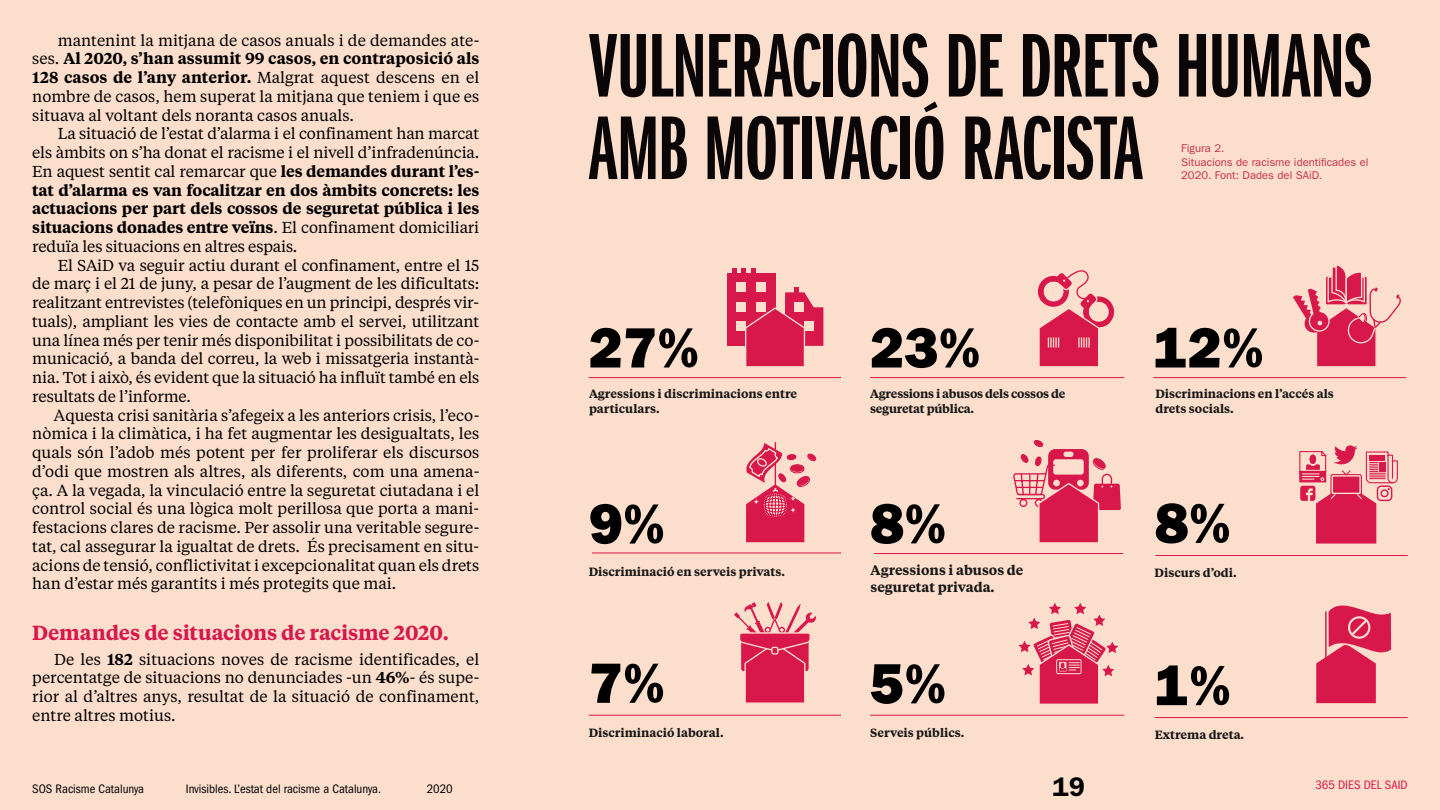
<style>
.page{position:relative;width:1440px;height:810px;background:#fcdecc}
.page>*{position:absolute;margin:0;border:0;box-sizing:border-box;transform-origin:0 0}
.t1{font:93.75px/82.5px "ITC Franklin Gothic Std Dm X Cp";letter-spacing:-.015em;color:#0b0608}
.t2{font:57px "ITC Franklin Gothic Std Hvy";color:#000}
.t3{font:600 27px "ITC Franklin Gothic Std";color:#000}
.t4{font:600 20.25px "Tiempos Text";letter-spacing:-.01em;color:#d8174b}
.t5{font:15.75px/18.8px "Tiempos Text";color:#000;text-align:justify}
.t6{font:600 13.58px/16.6px "Tiempos Text";color:#171717}
.t7{font:condensed 12.75px "ITC Franklin Gothic Std";color:#000}
.t8{font:condensed 12.75px "ITC Franklin Gothic Std";color:#d8174b}
.t9{font:600 11.93px/14.3px "Tiempos Text";color:#171717}
.t10{font:600 11.93px/14.3px "Tiempos Text";letter-spacing:-.02em;color:#171717}
.t11{font:11.25px/13.5px "ITC Franklin Gothic Std";color:#c32e4a}
.s1{font-weight:600}
</style>
<div class="page">
<div style="left:727px;top:274px;width:48px;height:72px;background:#d8174b"></div>
<div style="left:736px;top:322px;width:10px;height:9px;background:#fcdecc"></div>
<div style="left:736px;top:302px;width:10px;height:10px;background:#fcdecc"></div>
<div style="left:736px;top:283px;width:10px;height:9px;background:#fcdecc"></div>
<div style="left:756px;top:283px;width:9px;height:9px;background:#fcdecc"></div>
<svg style="left:732px;top:269px;width:24px;height:5px"></svg>
<svg style="left:745px;top:288px;width:78px;height:79px"></svg>
<hr style="left:589px;top:377px;width:252px;height:1px;background:#d8174b">
<svg style="left:1038px;top:270px;width:76px;height:97px"></svg>
<hr style="left:870px;top:377px;width:254px;height:1px;background:#d8174b">
<hr style="left:1153px;top:377px;width:253px;height:1px;background:#d8174b">
<svg style="left:1293px;top:265px;width:109px;height:114px"></svg>
<hr style="left:1155px;top:555px;width:253px;height:1px;background:#d8174b">
<svg style="left:1299px;top:445px;width:99px;height:99px"></svg>
<hr style="left:874px;top:553px;width:249px;height:1px;background:#d8174b">
<svg style="left:1013px;top:440px;width:108px;height:103px"></svg>
<hr style="left:592px;top:553px;width:249px;height:1px;background:#d8174b">
<hr style="left:775px;top:442px;width:1px;height:45px;background:#d8174b">
<svg style="left:746px;top:443px;width:70px;height:100px"></svg>
<svg style="left:734px;top:602px;width:82px;height:101px"></svg>
<hr style="left:589px;top:715px;width:252px;height:1px;background:#d8174b">
<hr style="left:870px;top:715px;width:254px;height:1px;background:#d8174b">
<svg style="left:1019px;top:603px;width:99px;height:101px"></svg>
<hr style="left:1155px;top:717px;width:253px;height:1px;background:#d8174b">
<svg style="left:1316px;top:605px;width:77px;height:114px"></svg>
<p class="t5" style="left:32px;top:30px;width:449px;text-indent:26px">mantenint la mitjana de casos anuals i de demandes ate&shy;ses. <span class="s1">Al 2020, s’han assumit 99 casos, en contraposició als 128 casos de l’any anterior.</span> Malgrat aquest descens en el nombre de casos, hem superat la mitjana que teniem i que es situava al voltant dels noranta casos anuals.</p>
<p class="t5" style="left:32px;top:124px;width:449px;text-indent:26px">La situació de l’estat d’alarma i el confinament han marcat els àmbits on s’ha donat el racisme i el nivell d’infradenúncia.<br>En aquest sentit cal remarcar que <span class="s1">les demandes durant l’es&shy;tat d’alarma es van focalitzar en dos àmbits concrets: les actuacions per part dels cossos de seguretat pública i les situacions donades entre veïns</span>. El confinament domiciliari reduïa les situacions en altres espais.</p>
<p class="t5" style="left:32px;top:255px;width:449px;text-indent:26px">El SAiD va seguir actiu durant el confinament, entre el 15 de març i el 21 de juny, a pesar de l’augment de les dificultats: realitzant entrevistes (telefòniques en un principi, després vir&shy;tuals), ampliant les vies de contacte amb el servei, utilitzant una línea més per tenir més disponibilitat i possibilitats de co&shy;municació, a banda del correu, la web i missatgeria instantà&shy;nia. Tot i això, és evident que la situació ha influït també en els resultats de l’informe.</p>
<p class="t5" style="left:32px;top:405px;width:449px;text-indent:22px">Aquesta crisi sanitària s’afegeix a les anteriors crisis, l’eco&shy;nòmica i la climàtica, i ha fet augmentar les desigualtats, les quals són l’adob més potent per fer proliferar els discursos d’odi que mostren als altres, als diferents, com una amena&shy;ça. A la vegada, la vinculació entre la seguretat ciutadana i el control social és una lògica molt perillosa que porta a mani&shy;festacions clares de racisme. Per assolir una veritable segure&shy;tat, cal assegurar la igualtat de drets. És precisament en situ&shy;acions de tensió, conflictivitat i excepcionalitat quan els drets han d’estar més garantits i més protegits que mai.</p>
<p class="t4" style="left:32px;top:618px;width:418px">Demandes de situacions de racisme 2020.</p>
<p class="t5" style="left:32px;top:649px;width:449px;text-indent:22px">De les <span class="s1">182</span> situacions noves de racisme identificades, el percentatge de situacions no denunciades -un <span class="s1">46%</span>- és supe&shy;rior al d’altres anys, resultat de la situació de confinament, entre altres motius.</p>
<h1 class="t1" style="left:589px;top:26px;width:785px">VULNERACIONS DE DRETS HUMANS<br>AMB MOTIVACIÓ RACISTA</h1>
<p class="t11" style="left:1181px;top:142px;width:189px">Figura 2.<br>Situacions de racisme identificades el<br>2020. Font: Dades del SAiD.</p>
<h2 class="t2" style="left:589px;top:314px;width:112px">27%</h2>
<h2 class="t2" style="left:870px;top:314px;width:112px">23%</h2>
<h2 class="t2" style="left:1153px;top:314px;width:112px">12%</h2>
<p class="t9" style="left:589px;top:386px;width:210px">Agressions i discriminacions entre particulars.</p>
<p class="t10" style="left:870px;top:386px;width:197px">Agressions i abusos dels cossos de seguretat pública.</p>
<p class="t9" style="left:1155px;top:386px;width:180px">Discriminacions en l’accés als drets socials.</p>
<h2 class="t2" style="left:589px;top:491px;width:78px">9%</h2>
<h2 class="t2" style="left:870px;top:490px;width:78px">8%</h2>
<h2 class="t2" style="left:1155px;top:490px;width:78px">8%</h2>
<p class="t9" style="left:589px;top:564px;width:198px">Discriminació en serveis privats.</p>
<p class="t6" style="left:871px;top:562px;width:154px">Agressions i abusos de seguretat privada.</p>
<p class="t9" style="left:1155px;top:565px;width:84px">Discurs d’odi.</p>
<h2 class="t2" style="left:589px;top:650px;width:78px">7%</h2>
<h2 class="t2" style="left:870px;top:650px;width:78px">5%</h2>
<h2 class="t2" style="left:1155px;top:652px;width:78px">1%</h2>
<p class="t9" style="left:589px;top:725px;width:136px">Discriminació laboral.</p>
<p class="t9" style="left:870px;top:725px;width:96px">Serveis públics.</p>
<p class="t9" style="left:1155px;top:727px;width:91px">Extrema dreta.</p>
<p class="t7" style="left:32px;top:781px;width:113px">SOS Racisme Catalunya</p>
<p class="t7" style="left:186px;top:781px;width:197px">Invisibles. L’estat del racisme a Catalunya.</p>
<p class="t7" style="left:427px;top:781px;width:28px">2020</p>
<h3 class="t3" style="left:1052px;top:770px;width:34px">19</h3>
<p class="t8" style="left:1315px;top:778px;width:94px">365 DIES DEL SAID</p>
</div>
